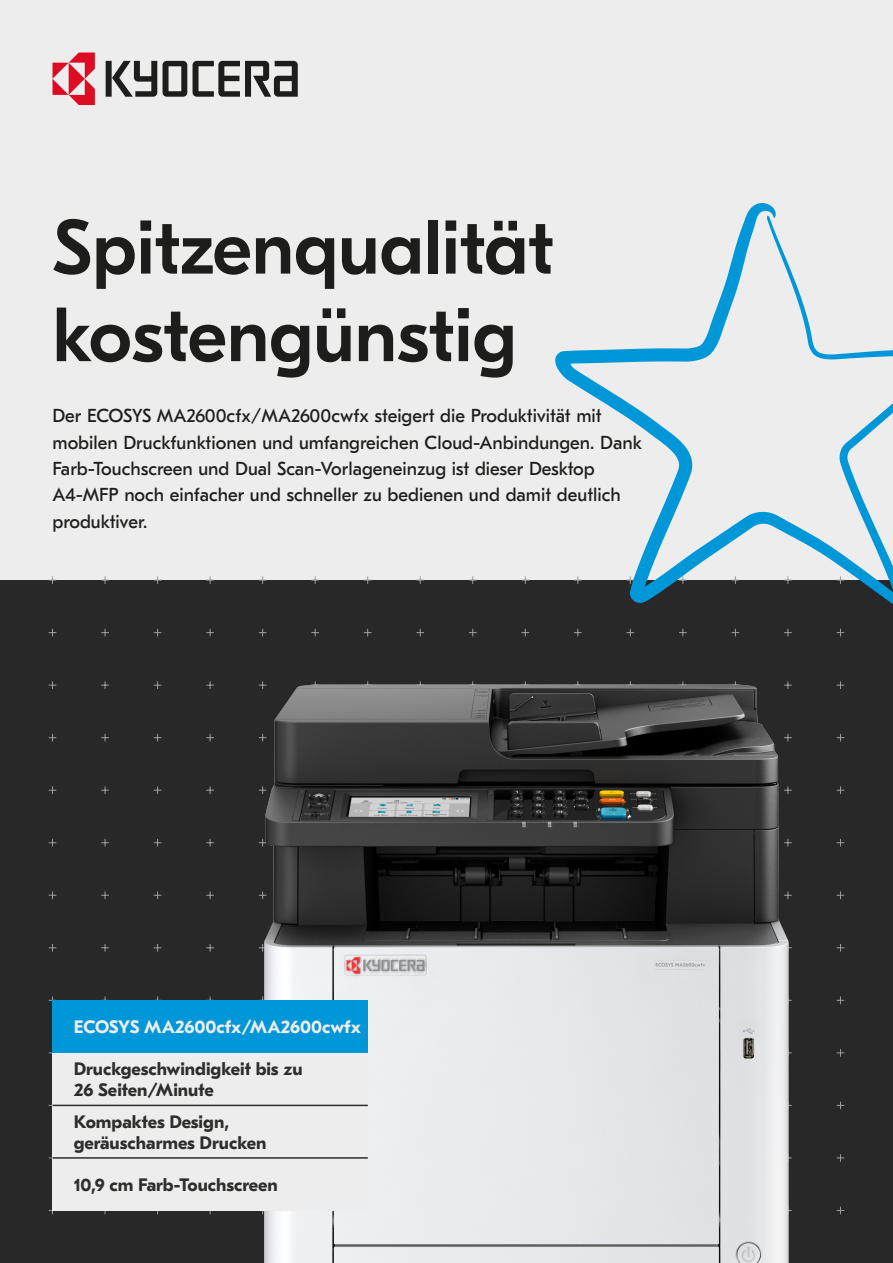
<style>
.page{position:relative;width:893px;height:1263px;background:#fff}
.page>*{position:absolute;margin:0;border:0;box-sizing:border-box;transform-origin:0 0}
.Title_-_Large{font:500 76.5px/87.6px "GT Eesti Pro Display";color:#1d1d1b}
.Special_Paragraph_-_Regular{font:18.75px/26.2px "GT Eesti Pro Text";color:#1d1d1b}
.Signposting{font:700 18px/21px "GT Eesti Pro Text";color:#2e2d2c}
.Signposting-2{font:700 18px "GT Eesti Pro Text";color:#ededed}
</style>
<div class="page">
<div style="left:0;top:575px;width:893px;height:688px;background:#292829"></div>
<div style="left:0;top:0;width:893px;height:580px;background:#ededed"></div>
<svg style="left:193px;top:61px;width:105px;height:36px"></svg>
<svg style="left:163px;top:61px;width:24px;height:36px"></svg>
<svg style="left:106px;top:61px;width:51px;height:36px"></svg>
<svg style="left:53px;top:53px;width:42px;height:52px"></svg>
<img style="left:64px;top:628px;width:728px;height:635px">
<div style="left:53px;top:1158px;width:315px;height:52px;background:#ededed"></div>
<div style="left:53px;top:1105px;width:315px;height:53px;background:#ededed"></div>
<div style="left:53px;top:1053px;width:315px;height:52px;background:#ededed"></div>
<div style="left:53px;top:1000px;width:315px;height:53px;background:#0097d8"></div>
<hr style="left:53px;top:1105px;width:315px;height:1px;background:#2e2d2c">
<hr style="left:53px;top:1157px;width:315px;height:2px;background:#2e2d2c">
<svg style="left:555px;top:203px;width:338px;height:401px"></svg>
<p class="Title_-_Large" style="left:53px;top:206px;width:503px">Spitzenqualität kostengünstig</p>
<p class="Special_Paragraph_-_Regular" style="left:53px;top:403px;width:591px">Der ECOSYS MA2600cfx/MA2600cwfx steigert die Produktivität mit mobilen Druckfunktionen und umfangreichen Cloud-Anbindungen. Dank Farb-Touchscreen und Dual Scan-Vorlageneinzug ist dieser Desktop A4-MFP noch einfacher und schneller zu bedienen und damit deutlich produktiver.</p>
<p class="Signposting-2" style="left:74px;top:1017px;width:289px">ECOSYS MA2600cfx/MA2600cwfx</p>
<p class="Signposting" style="left:74px;top:1059px;width:230px">Druckgeschwindigkeit bis zu<br>26 Seiten/Minute</p>
<p class="Signposting" style="left:74px;top:1112px;width:157px">Kompaktes Design,</p>
<p class="Signposting" style="left:74px;top:1133px;width:194px">geräuscharmes Drucken</p>
<p class="Signposting" style="left:74px;top:1175px;width:206px">10,9 cm Farb-Touchscreen</p>
</div>
